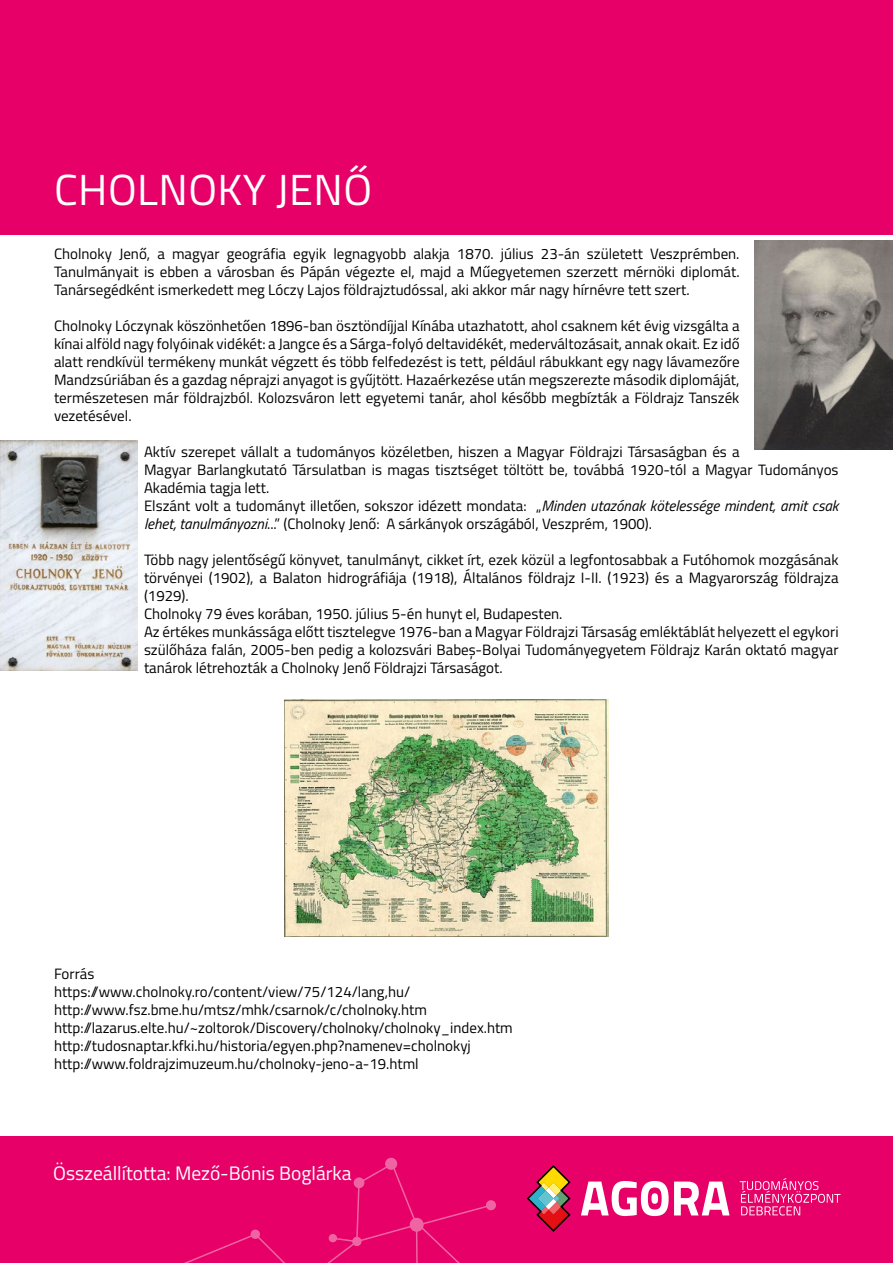
<style>
.page{position:relative;width:893px;height:1263px;background:#fff}
.page>*{position:absolute;margin:0;border:0;box-sizing:border-box;transform-origin:0 0}
.t1{font:43.5px "Titillium";letter-spacing:.01em;color:#fff}
.t2{font:19.5px "Titillium";color:#fff}
.t3{font:15px/18px "Titillium";color:#000}
.s1{font-style:italic}
</style>
<div class="page">
<div style="left:0;top:1136px;width:893px;height:127px;background:#e60067"></div>
<div style="left:386px;top:1158px;width:10px;height:11px;background:#ef65a3;border-radius:50%"></div>
<div style="left:385px;top:1158px;width:12px;height:12px;border:2px solid #fff;border-radius:50%"></div>
<div style="left:486px;top:1200px;width:10px;height:10px;border:2px solid #fff;border-radius:50%"></div>
<svg style="left:184px;top:1162px;width:309px;height:101px"></svg>
<svg style="left:526px;top:1165px;width:45px;height:67px"></svg>
<svg style="left:581px;top:1181px;width:148px;height:35px"></svg>
<div style="left:651px;top:1193px;width:7px;height:11px;background:#fff;border-radius:50%"></div>
<svg style="left:740px;top:1178px;width:100px;height:37px"></svg>
<div style="left:0;top:0;width:893px;height:235px;background:#e60067"></div>
<img style="left:754px;top:240px;width:139px;height:210px">
<img style="left:0;top:440px;width:137px;height:230px">
<img style="left:284px;top:699px;width:324px;height:238px">
<h1 class="t1" style="left:54px;top:158px;width:319px">CHOLNOKY JENŐ</h1>
<p class="t3" style="left:54px;top:244px;width:687px;text-align:justify">Cholnoky Jenő, a magyar geográfia egyik legnagyobb alakja 1870. július 23-án született Veszprémben.<br>Tanulmányait is ebben a városban és Pápán végezte el, majd a Műegyetemen szerzett mérnöki diplomát.<br>Tanársegédként ismerkedett meg Lóczy Lajos földrajztudóssal, aki akkor már nagy hírnévre tett szert.</p>
<p class="t3" style="left:54px;top:316px;width:687px;text-align:justify">Cholnoky Lóczynak köszönhetően 1896-ban ösztöndíjjal Kínába utazhatott, ahol csaknem két évig vizsgálta a kínai alföld nagy folyóinak vidékét: a Jangce és a Sárga-folyó deltavidékét, mederváltozásait, annak okait. Ez idő alatt rendkívül termékeny munkát végzett és több felfedezést is tett, például rábukkant egy nagy lávamezőre Mandzsúriában és a gazdag néprajzi anyagot is gyűjtött. Hazaérkezése után megszerezte második diplomáját, természetesen már földrajzból. Kolozsváron lett egyetemi tanár, ahol később megbízták a Földrajz Tanszék vezetésével.</p>
<p class="t3" style="left:144px;top:442px;width:696px">Aktív szerepet vállalt a tudományos közéletben, hiszen a Magyar Földrajzi Társaságban és a<br>Magyar Barlangkutató Társulatban is magas tisztséget töltött be, továbbá 1920-tól a Magyar Tudományos Akadémia tagja lett.<br>Elszánt volt a tudományt illetően, sokszor idézett mondata: „<span class="s1">Minden utazónak kötelessége mindent, amit csak lehet, tanulmányozni</span>...” (Cholnoky Jenő: A sárkányok országából, Veszprém, 1900).</p>
<p class="t3" style="left:144px;top:550px;width:696px">Több nagy jelentőségű könyvet, tanulmányt, cikket írt, ezek közül a legfontosabbak a Futóhomok mozgásának törvényei (1902), a Balaton hidrográfiája (1918), Általános földrajz I-II. (1923) és a Magyarország földrajza (1929).<br>Cholnoky 79 éves korában, 1950. július 5-én hunyt el, Budapesten.<br>Az értékes munkássága előtt tisztelegve 1976-ban a Magyar Földrajzi Társaság emléktáblát helyezett el egykori szülőháza falán, 2005-ben pedig a kolozsvári Babeş-Bolyai Tudományegyetem Földrajz Karán oktató magyar tanárok létrehozták a Cholnoky Jenő Földrajzi Társaságot.</p>
<p class="t3" style="left:54px;top:964px;width:460px">Forrás<br>https://www.cholnoky.ro/content/view/75/124/lang,hu/ http://www.fsz.bme.hu/mtsz/mhk/csarnok/c/cholnoky.htm http://lazarus.elte.hu/~zoltorok/Discovery/cholnoky/cholnoky_index.htm http://tudosnaptar.kfki.hu/historia/egyen.php?namenev=cholnokyj http://www.foldrajzimuzeum.hu/cholnoky-jeno-a-19.html</p>
<h2 class="t2" style="left:53px;top:1159px;width:300px">Összeállította: Mező-Bónis Boglárka</h2>
</div>
